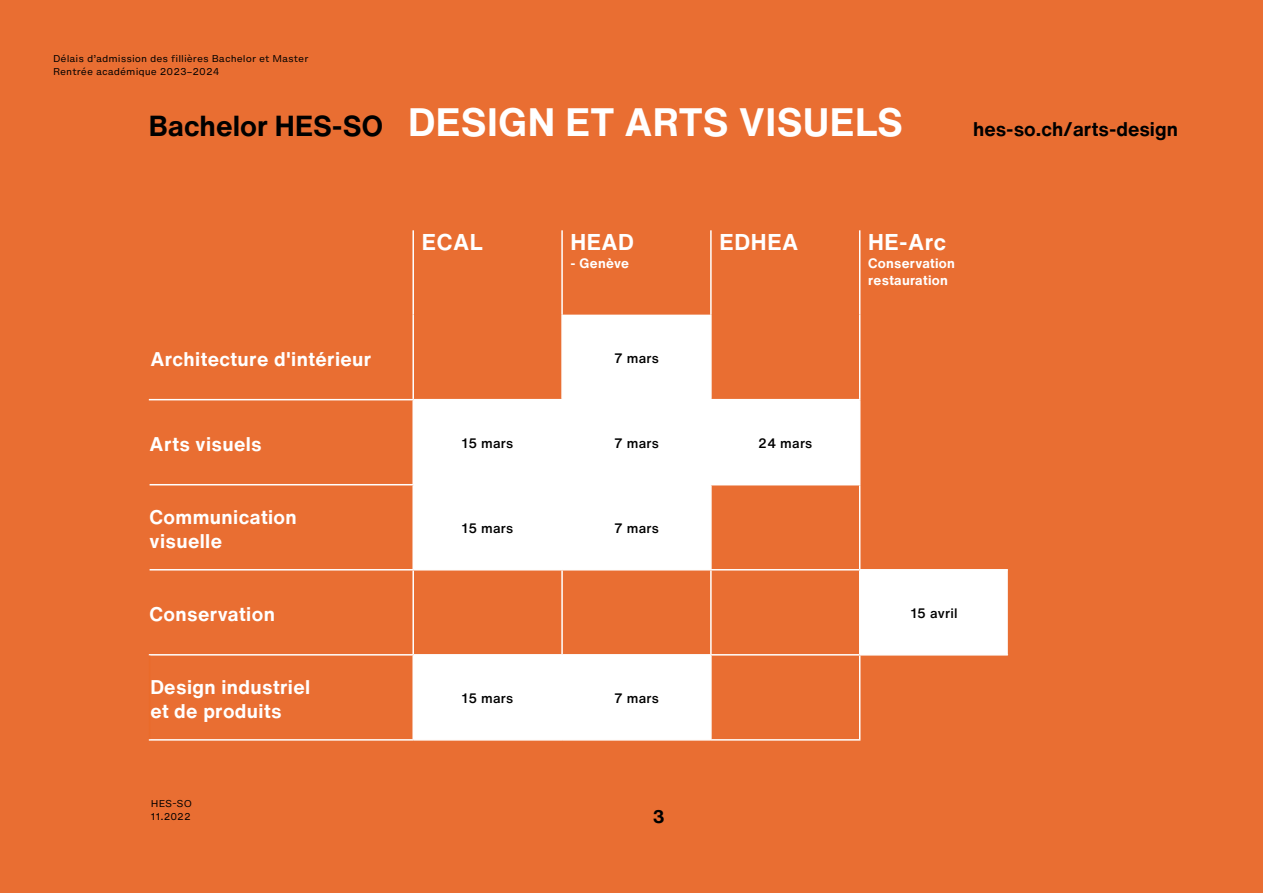
<style>
.page{position:relative;width:1263px;height:893px;background:#e96e32}
.page>*{position:absolute;margin:0;border:0;box-sizing:border-box;transform-origin:0 0}
.t1{font:700 39px "Helvetica Now Text";letter-spacing:.01em;color:#fff}
.t2{font:700 22.5px "Helvetica Now Text";letter-spacing:.03em;color:#fff}
.t3{font:700 19.5px/24px "Helvetica Now Text";letter-spacing:.02em;color:#fff}
.t4{font:700 19.5px "Helvetica Now Text";color:#000}
.t5{font:700 18px "Helvetica Now Text";color:#000}
.t6{font:500 13.5px "Helvetica Now Text";letter-spacing:.02em;color:#000}
.t7{font:700 13.5px/16.5px "Helvetica Now Text";letter-spacing:.02em;color:#fff}
.t8{font:9px/12.8px "Helvetica Now Micro";color:#000}
.s1{font-size:28.5px;color:#000}
</style>
<div class="page">
<svg style="left:150px;top:398px;width:262px;height:173px"></svg>
<svg style="left:414px;top:315px;width:594px;height:425px"></svg>
<hr style="left:860px;top:399px;width:149px;height:1px;background:#e96e32">
<hr style="left:860px;top:484px;width:149px;height:1px;background:#e96e32">
<hr style="left:412px;top:230px;width:2px;height:85px;background:#fff">
<hr style="left:561px;top:230px;width:2px;height:85px;background:#fff">
<hr style="left:710px;top:230px;width:2px;height:85px;background:#fff">
<hr style="left:859px;top:230px;width:1px;height:85px;background:#fff">
<hr style="left:412px;top:315px;width:2px;height:84px;background:#fff">
<hr style="left:561px;top:315px;width:2px;height:84px;background:#fff">
<hr style="left:710px;top:315px;width:2px;height:84px;background:#fff">
<hr style="left:859px;top:315px;width:1px;height:84px;background:#fff">
<hr style="left:149px;top:399px;width:264px;height:1px;background:#fff">
<hr style="left:413px;top:399px;width:149px;height:1px;background:#fff">
<hr style="left:412px;top:400px;width:2px;height:84px;background:#fff">
<hr style="left:562px;top:399px;width:149px;height:1px;background:#fff">
<hr style="left:561px;top:400px;width:2px;height:84px;background:#fff">
<hr style="left:711px;top:399px;width:149px;height:1px;background:#fff">
<hr style="left:710px;top:400px;width:2px;height:84px;background:#fff">
<hr style="left:859px;top:400px;width:1px;height:84px;background:#fff">
<hr style="left:150px;top:484px;width:263px;height:1px;background:#fff">
<hr style="left:413px;top:484px;width:149px;height:1px;background:#fff">
<hr style="left:412px;top:485px;width:2px;height:84px;background:#fff">
<hr style="left:562px;top:484px;width:149px;height:1px;background:#fff">
<hr style="left:561px;top:485px;width:2px;height:84px;background:#fff">
<hr style="left:711px;top:484px;width:149px;height:1px;background:#fff">
<hr style="left:710px;top:485px;width:2px;height:84px;background:#fff">
<hr style="left:859px;top:485px;width:1px;height:84px;background:#fff">
<hr style="left:150px;top:569px;width:263px;height:1px;background:#fff">
<hr style="left:413px;top:569px;width:149px;height:1px;background:#fff">
<hr style="left:412px;top:570px;width:2px;height:84px;background:#fff">
<hr style="left:562px;top:569px;width:149px;height:1px;background:#fff">
<hr style="left:561px;top:570px;width:2px;height:84px;background:#fff">
<hr style="left:711px;top:569px;width:149px;height:1px;background:#fff">
<hr style="left:710px;top:570px;width:2px;height:84px;background:#fff">
<hr style="left:860px;top:569px;width:148px;height:1px;background:#fff">
<hr style="left:859px;top:570px;width:1px;height:84px;background:#fff">
<hr style="left:149px;top:654px;width:264px;height:2px;background:#fff">
<hr style="left:413px;top:654px;width:149px;height:2px;background:#fff">
<hr style="left:412px;top:656px;width:2px;height:83px;background:#fff">
<hr style="left:562px;top:654px;width:149px;height:2px;background:#fff">
<hr style="left:561px;top:656px;width:2px;height:83px;background:#fff">
<hr style="left:711px;top:654px;width:149px;height:2px;background:#fff">
<hr style="left:710px;top:656px;width:2px;height:83px;background:#fff">
<hr style="left:860px;top:654px;width:148px;height:2px;background:#fff">
<hr style="left:859px;top:656px;width:1px;height:83px;background:#fff">
<hr style="left:149px;top:739px;width:264px;height:2px;background:#fff">
<hr style="left:413px;top:739px;width:149px;height:2px;background:#fff">
<hr style="left:562px;top:739px;width:149px;height:2px;background:#fff">
<hr style="left:711px;top:739px;width:149px;height:2px;background:#fff">
<hr style="left:149px;top:656px;width:1px;height:83px;background:#ea6b2a">
<p class="t8" style="left:53px;top:52px;width:257px">Délais d’admission des fillières Bachelor et Master<br>Rentrée académique 2023–2024</p>
<h1 class="t1" style="left:149px;top:93px;width:756px"><span class="s1">Bachelor HES-SO</span> DESIGN ET ARTS VISUELS</h1>
<p class="t4" style="left:973px;top:114px;width:206px">hes-so.ch/arts-design</p>
<p class="t2" style="left:422px;top:225px;width:62px">ECAL</p>
<p class="t2" style="left:571px;top:225px;width:65px">HEAD</p>
<p class="t7" style="left:571px;top:255px;width:60px">- Genève</p>
<p class="t3" style="left:150px;top:346px;width:222px">Architecture d'intérieur</p>
<p class="t6" style="left:614px;top:348px;width:46px">7 mars</p>
<p class="t2" style="left:719px;top:225px;width:80px">EDHEA</p>
<p class="t2" style="left:868px;top:225px;width:79px">HE-Arc</p>
<p class="t7" style="left:868px;top:255px;width:88px">Conservation restauration</p>
<p class="t3" style="left:150px;top:431px;width:114px">Arts visuels</p>
<p class="t6" style="left:462px;top:433px;width:53px">15 mars</p>
<p class="t6" style="left:614px;top:433px;width:46px">7 mars</p>
<p class="t6" style="left:758px;top:433px;width:56px">24 mars</p>
<p class="t3" style="left:150px;top:504px;width:149px">Communication visuelle</p>
<p class="t6" style="left:462px;top:518px;width:53px">15 mars</p>
<p class="t6" style="left:614px;top:518px;width:46px">7 mars</p>
<p class="t3" style="left:150px;top:601px;width:127px">Conservation</p>
<p class="t6" style="left:911px;top:603px;width:48px">15 avril</p>
<p class="t3" style="left:150px;top:674px;width:161px">Design industriel et de produits</p>
<p class="t8" style="left:151px;top:797px;width:43px">HES-SO<br>11.2022</p>
<p class="t6" style="left:462px;top:688px;width:53px">15 mars</p>
<p class="t6" style="left:614px;top:688px;width:46px">7 mars</p>
<p class="t5" style="left:653px;top:803px;width:13px">3</p>
</div>
